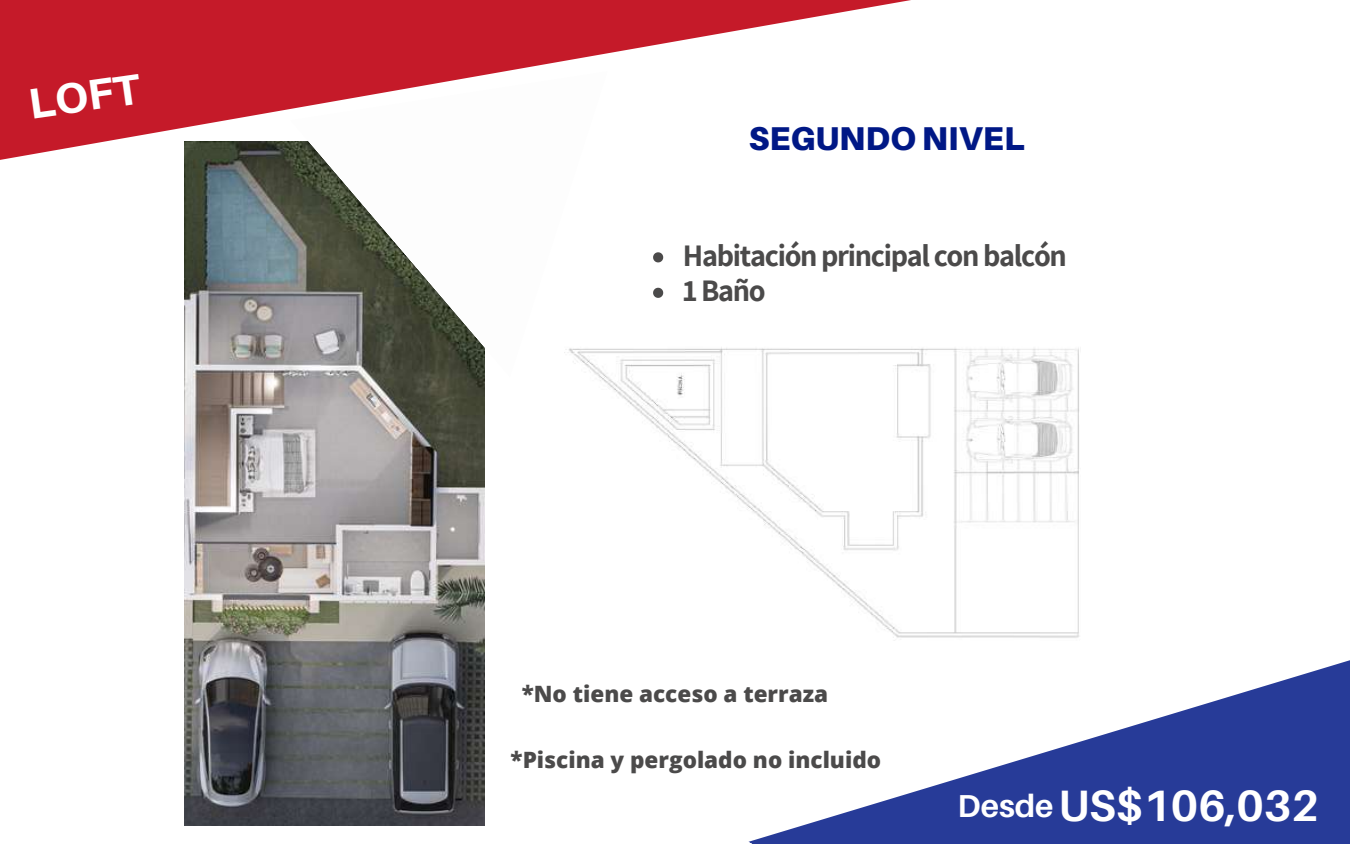
<style>
.page{position:relative;width:1350px;height:844px;background:#fff}
.page>*{position:absolute;margin:0;border:0;box-sizing:border-box;transform-origin:0 0}
.t1{font:700 43.88px "Aileron";color:#fff}
.t2{font:800 42.75px "Aileron";color:#fff}
.t3{font:900 33.07px "Aileron";color:#001886}
.t4{font:700 30.6px/35.6px "Assistant";letter-spacing:-.04em;color:#4b4a4a}
.t5{font:800 22.5px "Open Sans";color:#4b4a4a}
.s1{font-size:31.72px}
</style>
<div class="page">
<svg style="left:0;top:0;width:911px;height:160px;fill:#c51a29"></svg>
<svg style="left:748px;top:660px;width:602px;height:184px;fill:#273b98"></svg>
<img style="left:184px;top:142px;width:301px;height:683px">
<svg style="left:290px;top:71px;width:318px;height:306px"></svg>
<svg style="left:653px;top:252px;width:10px;height:10px"></svg>
<svg style="left:653px;top:288px;width:10px;height:10px"></svg>
<img style="left:564px;top:339px;width:515px;height:302px">
<h2 class="t2" style="left:25px;top:77px;width:113px;rotate:-8deg">LOFT</h2>
<h3 class="t3" style="left:749px;top:118px;width:277px">SEGUNDO NIVEL</h3>
<h3 class="t4" style="left:683px;top:237px;width:385px">Habitación principal con balcón<br>1 Baño</h3>
<p class="t5" style="left:522px;top:678px;width:308px">*No tiene acceso a terraza</p>
<p class="t5" style="left:511px;top:744px;width:372px">*Piscina y pergolado no incluido</p>
<h1 class="t1" style="left:958px;top:778px;width:363px"><span class="s1">Desde</span>US$106,032</h1>
</div>
